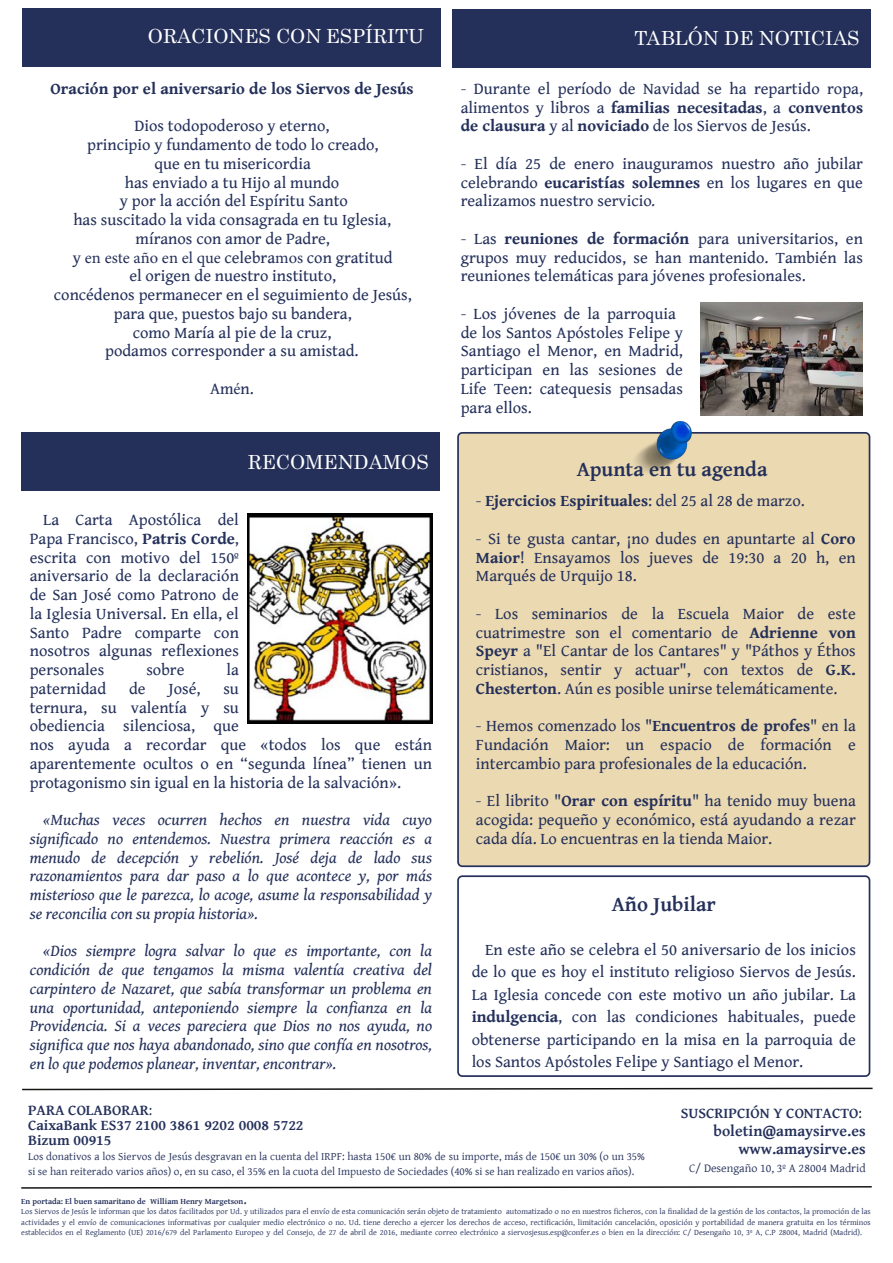
<style>
.page{position:relative;width:893px;height:1263px;background:#fff}
.page>*{position:absolute;margin:0;border:0;box-sizing:border-box;transform-origin:0 0}
.t1{font:700 21px "Gentium Basic";color:#24305a}
.t2{font:19.5px "Century";color:#fff}
.t3{font:16.5px/18.8px "Gentium Book Basic";color:#24305a;text-align:justify}
.t4{font:italic 16.5px/18.8px "Gentium Book Basic";color:#24305a;text-align:justify}
.t5{font:700 16.5px "Gentium Book Basic";color:#24305a}
.t6{font:700 15.75px/18px "Gentium Basic";color:#24305a;text-align:right}
.t7{font:700 15px/15px "Gentium Basic";color:#24305a}
.t8{font:12px "Gentium Basic";letter-spacing:.005em;color:#24305a}
.t9{font:11.25px/15px "Gentium Basic";color:#24305a}
.t10{font:8.25px/10.5px "Gentium Basic";color:#24305a}
.s1{font-family:"Minion Pro"}
.s2{font-weight:700}
.s3{font-style:italic}
.s4{font-weight:400}
.s5{font-weight:400;color:#1a2426}
.s6{font-size:15px}
</style>
<div class="page">
<div style="left:22px;top:9px;width:419px;height:58px;background:#24305a"></div>
<div style="left:452px;top:9px;width:419px;height:59px;background:#24305a"></div>
<div style="left:21px;top:432px;width:419px;height:58px;background:#24305a"></div>
<svg style="left:22px;top:1087px;width:851px;height:4px"></svg>
<svg style="left:21px;top:1186px;width:851px;height:3px"></svg>
<img style="left:247px;top:514px;width:186px;height:210px">
<div style="left:458px;top:433px;width:411px;height:433px;background:#ebd9b1;border-radius:4px"></div>
<div style="left:457px;top:432px;width:413px;height:435px;border:2px solid #24305a;border-radius:4px"></div>
<img style="left:632px;top:422px;width:59px;height:51px">
<div style="left:457px;top:875px;width:413px;height:202px;border:2px solid #24305a;border-radius:4px"></div>
<img style="left:701px;top:302px;width:162px;height:114px">
<p class="t2" style="left:148px;top:20px;width:278px">ORACIONES CON ESPÍRITU</p>
<p class="t5" style="left:51px;top:79px;width:365px">Oración por el aniversario de los Siervos de Jesús</p>
<p class="t3" style="left:54px;top:117px;width:359px;text-align:center">Dios todopoderoso y eterno,<br>principio y fundamento de todo lo creado,<br>que en tu misericordia<br>has enviado a tu Hijo al mundo<br>y por la acción del Espíritu Santo<br>has suscitado la vida consagrada en tu Iglesia, míranos con amor de Padre,<br>y <span class="s1">en este año en el que</span> celebra<span class="s1">mos</span> con gratitud<br>el origen de nuestro instituto,<br>concédenos permanecer en el seguimiento de Jesús, para que<span class="s1">,</span> puestos bajo su bandera,<br>como María al pie de la cruz,<br>podamos corresponder a su amistad.</p>
<p class="t3" style="left:210px;top:379px;width:45px">Am<span class="s1">é</span>n.</p>
<p class="t2" style="left:248px;top:446px;width:183px">RECOMENDAMOS</p>
<p class="t3" style="left:30px;top:511px;width:211px;text-indent:14px">La Carta Apostólica del Papa Francisco, <span class="s2">Patris Corde</span>, escrita con motivo del 150º aniversario de la declaración de San José como Patrono de la Iglesia Universal. En ella, el Santo Padre comparte con nosotros algunas reflexiones personales</p>
<p class="t3" style="left:146px;top:661px;width:40px">sobre</p>
<p class="t3" style="left:227px;top:661px;width:14px">la</p>
<p class="t3" style="left:30px;top:680px;width:78px">paternidad</p>
<p class="t3" style="left:129px;top:680px;width:18px">de</p>
<p class="t3" style="left:168px;top:680px;width:34px">José,</p>
<p class="t3" style="left:30px;top:680px;width:211px;text-indent:194px">su ternura, su valentía y su obediencia silenciosa, que</p>
<p class="t3" style="left:30px;top:736px;width:404px">nos ayuda a recordar que «todos los que están aparentemente ocultos o en “segunda línea” tienen un protagonismo sin igual en la historia de la salvación».</p>
<p class="t4" style="left:30px;top:811px;width:404px;text-indent:13px">«Muchas veces ocurren hechos en nuestra vida cuyo significado no entendemos. Nuestra primera reacción es a menudo de decepción y rebelión. José deja de lado sus razonamientos para dar paso a lo que acontece y, por más misterioso que le parezca, lo acoge, asume la responsabilidad y se reconcilia con su propia historia».</p>
<p class="t4" style="left:30px;top:942px;width:404px;text-indent:14px">«Dios siempre logra salvar lo que es importante, con la condición de que tengamos la misma valentía creativa del carpintero de Nazaret, que sabía transformar un problema en una oportunidad, anteponiendo siempre la confianza en la Providencia. Si a veces pareciera que Dios no nos ayuda, no significa que nos haya abandonado, sino que confía en nosotros, en lo que podemos planear, inventar, encontrar».</p>
<p class="t2" style="left:635px;top:22px;width:226px">TABLÓN DE NOTICIAS</p>
<p class="t3" style="left:461px;top:79px;width:404px">- Durante el período de Navidad se ha repartido ropa, alimentos y libros a <span class="s2">familias necesitadas</span>, a <span class="s2">conventos de clausura</span> y al <span class="s2">noviciado</span> de los Siervos de Jesús.</p>
<p class="t3" style="left:461px;top:154px;width:404px">- El día 25 de enero inauguramos nuestro año jubilar celebrando <span class="s2">eucaristías solemnes</span> en los lugares en que realizamos nuestro servicio<span class="s3">.</span></p>
<p class="t3" style="left:461px;top:229px;width:404px">- Las <span class="s2">reuniones de formación</span> para universitarios, en grupos muy reducidos, se han mantenido. También las reuniones telemáticas para jóvenes profesionales.</p>
<p class="t3" style="left:461px;top:304px;width:224px;text-align:left">- Los jóvenes de la parroquia de los Santos Apóstoles Felipe y<br>Santiago el Menor, en Madrid, participan en las sesiones de<br>Life Teen: catequesis pensadas para ellos.</p>
<p class="t1" style="left:577px;top:453px;width:192px">Apunta en tu agenda</p>
<p class="t5" style="left:476px;top:492px;width:330px"><span class="s4">-</span> Ejercicios Espirituales<span class="s4">: del 25 al 28 de marzo.</span></p>
<p class="t3" style="left:476px;top:529px;width:381px">- Si te gusta cantar, ¡no dudes en apuntarte al <span class="s2">Coro Maior</span>! Ensayamos los jueves de 19:30 a 20 h, en Marqués de Urquijo 18.</p>
<p class="t3" style="left:476px;top:604px;width:381px">- Los seminarios de la Escuela Maior de este cuatrimestre son el comentario de <span class="s2">Adrienne von Speyr</span> a "El Cantar de los Cantares" y "Páthos y Éthos cristianos, sentir y actuar", con textos de <span class="s2">G.K.<br>Chesterton</span>. Aún es posible unirse telemáticamente.</p>
<p class="t3" style="left:476px;top:717px;width:381px">- Hemos comenzado los "<span class="s2">Encuentros de profes</span>" en la Fundación Maior: un espacio de formación e intercambio para profesionales de la educación.</p>
<p class="t3" style="left:476px;top:792px;width:381px">- El librito "<span class="s2">Orar con espíritu</span>" ha tenido muy buena acogida: pequeño y económico, está ayudando a rezar cada día. Lo encuentras en la tienda Maior.</p>
<p class="t1" style="left:612px;top:888px;width:106px">Año Jubilar</p>
<p class="t3" style="left:472px;top:938px;width:386px;line-height:22.5px;text-indent:14px">En este año se celebra el 50 aniversario de los inicios de lo que es hoy el instituto religioso Siervos de Jesús.<br>La Iglesia concede con este motivo un año jubilar. La <span class="s2">indulgencia</span>, con las condiciones habituales, puede obtenerse participando en la misa en la parroquia de los Santos Apóstoles Felipe y Santiago el Menor.</p>
<p class="t7" style="left:28px;top:1101px;width:277px">PARA COLABORAR<span class="s4">:<br></span>CaixaBank ES37 2100 3861 9202 0008 5722<br>Bizum 00915</p>
<p class="t9" style="left:28px;top:1149px;width:618px">Los donativos a los Siervos de Jesús desgravan en la cuenta del IRPF: hasta 150€ un 80% de su importe, más de 150€ un 30% (o un 35% si se han reiterado varios años) o, en su caso, el 35% en la cuota del Impuesto de Sociedades (40% si se han realizado en varios años).</p>
<p class="t7" style="left:681px;top:1105px;width:183px">SUSCRIPCIÓN Y CONTACTO<span class="s5">:</span></p>
<p class="t6" style="left:714px;top:1121px;width:154px">boletin@amaysirve.es www.amaysirve.es</p>
<p class="t8" style="left:689px;top:1162px;width:178px">C/ Desengaño 10, 3º A 28004 Madrid</p>
<p class="t10" style="left:21px;top:1196px;width:851px"><span class="s2">En portada: El buen samaritano de William Henry Margetson</span><span class="s6">.<br></span>Los Siervos de Jesús le informan que los datos facilitados por Ud. y utilizados para el envío de esta comunicación serán objeto de tratamiento automatizado o no en nuestros ficheros, con la finalidad de la gestión de los contactos, la promoción de las actividades y el envío de comunicaciones informativas por cualquier medio electrónico o no. Ud. tiene derecho a ejercer los derechos de acceso, rectificación, limitación cancelación, oposición y portabilidad de manera gratuita en los términos establecidos en el Reglamento (UE) 2016/679 del Parlamento Europeo y del Consejo, de 27 de abril de 2016, mediante correo electrónico a siervosjesus.esp@confer.es o bien en la dirección: C/ Desengaño 10, 3º A, C.P 28004, Madrid (Madrid).</p>
</div>
